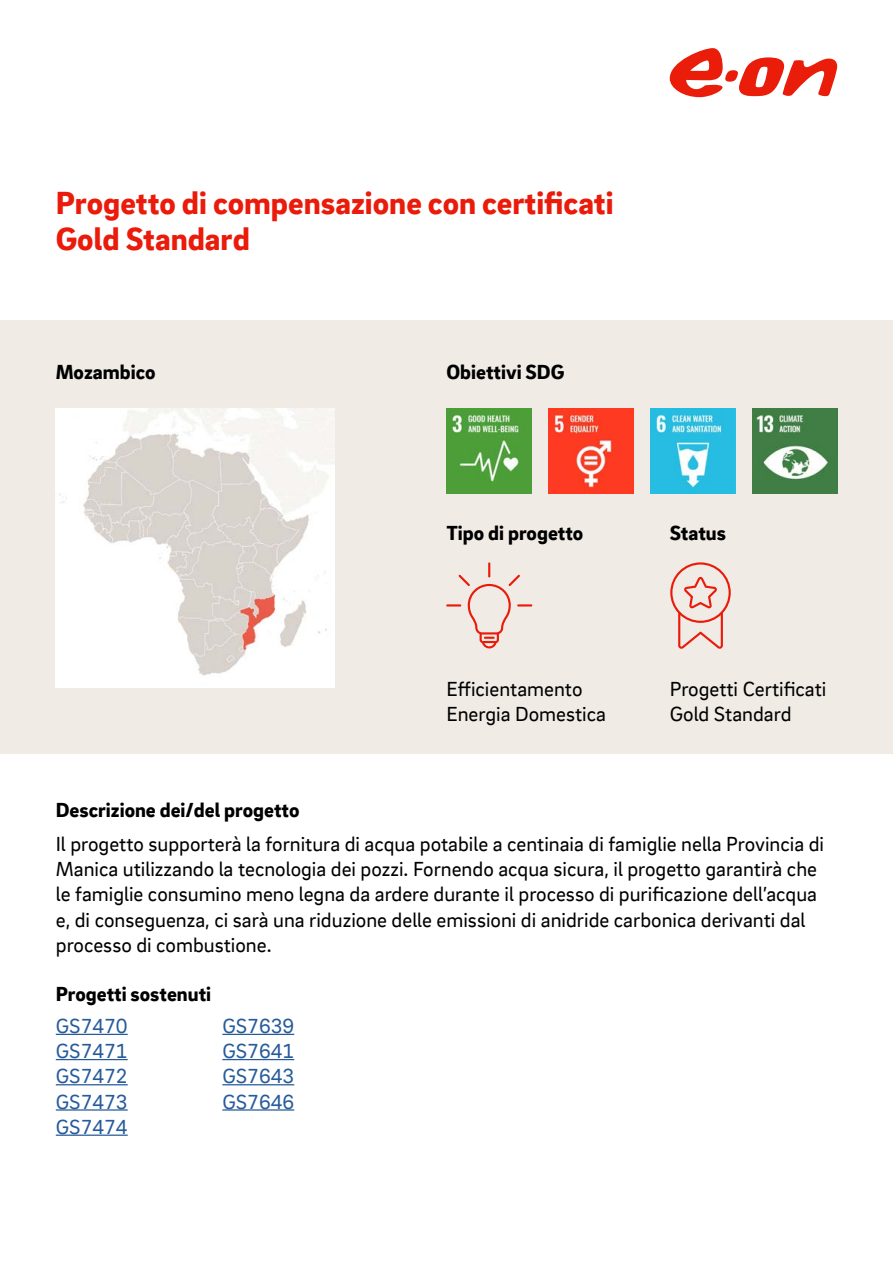
<style>
.page{position:relative;width:893px;height:1263px;background:#fff}
.page>*{position:absolute;margin:0;border:0;box-sizing:border-box;transform-origin:0 0}
.t1{font:900 33px/36px "EON Brix Sans";color:#ea1b0a}
.t2{font:21px/25.2px "EON Brix Sans";color:#000}
.t3{font:900 21px "EON Brix Sans";color:#000}
.t4{font:21px/25.2px "EON Brix Sans";color:#275b9b;text-align:justify}
</style>
<div class="page">
<svg style="left:670px;top:48px;width:167px;height:49px"></svg>
<div style="left:0;top:320px;width:893px;height:433px;background:#f0ebe5"></div>
<img style="left:56px;top:409px;width:279px;height:279px">
<img style="left:446px;top:409px;width:85px;height:85px">
<img style="left:548px;top:409px;width:85px;height:85px">
<img style="left:650px;top:409px;width:85px;height:85px">
<img style="left:752px;top:409px;width:85px;height:85px">
<svg style="left:446px;top:562px;width:86px;height:87px"></svg>
<svg style="left:670px;top:562px;width:61px;height:87px"></svg>
<hr style="left:56px;top:1034px;width:72px;height:1px;background:#275b9b">
<hr style="left:56px;top:1059px;width:72px;height:1px;background:#275b9b">
<hr style="left:56px;top:1084px;width:72px;height:1px;background:#275b9b">
<hr style="left:56px;top:1109px;width:72px;height:1px;background:#275b9b">
<hr style="left:56px;top:1134px;width:72px;height:2px;background:#275b9b">
<hr style="left:222px;top:1034px;width:72px;height:1px;background:#275b9b">
<hr style="left:222px;top:1059px;width:72px;height:1px;background:#275b9b">
<hr style="left:222px;top:1084px;width:72px;height:1px;background:#275b9b">
<hr style="left:222px;top:1109px;width:72px;height:1px;background:#275b9b">
<h1 class="t1" style="left:56px;top:183px;width:559px">Progetto di compensazione con certificati<br>Gold Standard</h1>
<p class="t3" style="left:56px;top:358px;width:101px">Mozambico</p>
<p class="t3" style="left:56px;top:796px;width:245px">Descrizione dei/del progetto</p>
<p class="t3" style="left:446px;top:358px;width:119px">Obiettivi SDG</p>
<p class="t3" style="left:446px;top:519px;width:138px">Tipo di progetto</p>
<p class="t2" style="left:446px;top:675px;width:161px">Efficientamento<br>Energia Domestica</p>
<p class="t3" style="left:670px;top:519px;width:58px">Status</p>
<p class="t2" style="left:670px;top:675px;width:158px">Progetti Certificati<br>Gold Standard</p>
<p class="t2" style="left:56px;top:830px;width:770px">Il progetto supporterà la fornitura di acqua potabile a centinaia di famiglie nella Provincia di Manica utilizzando la tecnologia dei pozzi. Fornendo acqua sicura, il progetto garantirà che le famiglie consumino meno legna da ardere durante il processo di purificazione dell’acqua e, di conseguenza, ci sarà una riduzione delle emissioni di anidride carbonica derivanti dal processo di combustione.</p>
<p class="t3" style="left:56px;top:980px;width:157px">Progetti sostenuti</p>
<p class="t4" style="left:56px;top:1012px;width:73px">GS7470<br>GS7471<br>GS7472<br>GS7473<br>GS7474</p>
<p class="t4" style="left:222px;top:1012px;width:73px">GS7639<br>GS7641<br>GS7643<br>GS7646</p>
</div>
